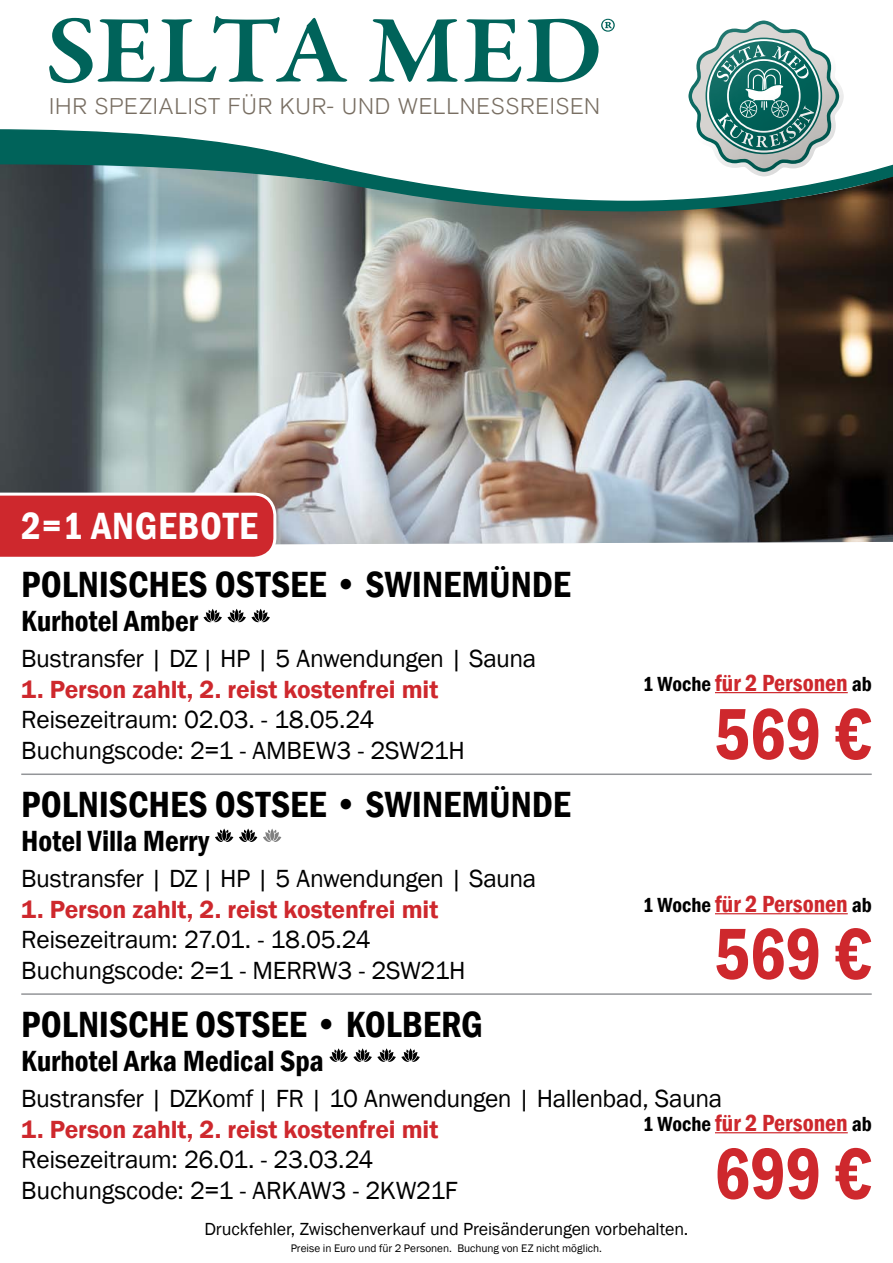
<style>
.page{position:relative;width:893px;height:1263px;background:#fff}
.page>*{position:absolute;margin:0;border:0;box-sizing:border-box;transform-origin:0 0}
.t1{font:600 condensed 75px "Franklin Gothic";letter-spacing:-.01em;color:#ce282d;scale:.95 1}
.t2{font:600 condensed 39px "Franklin Gothic";letter-spacing:.02em;color:#fff}
.t3{font:600 condensed 37.5px "Franklin Gothic";color:#000}
.t4{font:600 condensed 30px "Franklin Gothic";color:#000}
.t5{font:25.5px/30.6px "Franklin Gothic";letter-spacing:-.015em;color:#000}
.t6{font:600 25.5px "Franklin Gothic";letter-spacing:-.005em;color:#ce282d}
.t7{font:600 condensed 24px "Franklin Gothic";color:#ce282d}
.t8{font:300 22.5px "Akzidenz Grotesk BQ";letter-spacing:.035em;color:#786e62}
.t9{font:18px "Franklin Gothic";letter-spacing:-.01em;color:#000}
.t10{font:11.25px "Franklin Gothic";color:#000}
.s1{font-size:21px;color:#000}
</style>
<div class="page">
<hr style="left:21px;top:773px;width:851px;height:2px;background:#939598">
<img style="left:0;top:212px;width:893px;height:333px">
<svg style="left:0;top:184px;width:893px;height:28px"></svg>
<svg style="left:0;top:129px;width:893px;height:55px"></svg>
<svg style="left:0;top:493px;width:276px;height:64px;background:#d03338"></svg>
<svg style="left:49px;top:16px;width:298px;height:67px"></svg>
<svg style="left:369px;top:19px;width:89px;height:63px"></svg>
<svg style="left:464px;top:19px;width:57px;height:63px"></svg>
<svg style="left:527px;top:19px;width:88px;height:63px"></svg>
<div style="left:657px;top:32px;width:212px;height:147px;background:#000;opacity:.75"></div>
<hr style="left:715px;top:692px;width:133px;height:1px;background:#ce282d">
<svg style="left:203px;top:609px;width:67px;height:13px"></svg>
<hr style="left:715px;top:913px;width:133px;height:1px;background:#ce282d">
<svg style="left:215px;top:828px;width:18px;height:14px"></svg>
<svg style="left:239px;top:828px;width:18px;height:14px"></svg>
<svg style="left:263px;top:828px;width:18px;height:14px"></svg>
<hr style="left:21px;top:993px;width:851px;height:2px;background:#939598">
<hr style="left:715px;top:1132px;width:133px;height:1px;background:#ce282d">
<svg style="left:329px;top:1048px;width:91px;height:14px"></svg>
<p class="t8" style="left:49px;top:93px;width:552px">IHR SPEZIALIST FÜR KUR- UND WELLNESSREISEN</p>
<h2 class="t2" style="left:21px;top:500px;width:238px">2=1 Angebote</h2>
<h3 class="t3" style="left:21px;top:560px;width:551px">polnisches Ostsee • Swinemünde</h3>
<p class="t4" style="left:21px;top:601px;width:178px">Kurhotel Amber</p>
<p class="t5" style="left:21px;top:644px;width:517px">Bustransfer | DZ | HP | 5 Anwendungen | Sauna</p>
<p class="t6" style="left:21px;top:674px;width:419px">1. Person zahlt, 2. reist kostenfrei mit</p>
<p class="t5" style="left:21px;top:705px;width:445px">Reisezeitraum: 02.03. - 18.05.24<br>Buchungscode: 2=1 - AMBEW3 - 2SW21H</p>
<h1 class="t1" style="left:714px;top:684px;width:167px">569 €</h1>
<p class="t7" style="left:643px;top:667px;width:230px"><span class="s1">1 Woche</span> für 2 Personen <span class="s1">ab</span></p>
<h3 class="t3" style="left:21px;top:780px;width:551px">polnisches Ostsee • Swinemünde</h3>
<p class="t4" style="left:21px;top:821px;width:190px">Hotel Villa Merry</p>
<p class="t5" style="left:21px;top:864px;width:517px">Bustransfer | DZ | HP | 5 Anwendungen | Sauna</p>
<p class="t6" style="left:21px;top:893px;width:419px">1. Person zahlt, 2. reist kostenfrei mit</p>
<p class="t5" style="left:21px;top:925px;width:446px">Reisezeitraum: 27.01. - 18.05.24<br>Buchungscode: 2=1 - MERRW3 - 2SW21H</p>
<h1 class="t1" style="left:714px;top:904px;width:167px">569 €</h1>
<p class="t7" style="left:643px;top:888px;width:230px"><span class="s1">1 Woche</span> für 2 Personen <span class="s1">ab</span></p>
<h3 class="t3" style="left:21px;top:999px;width:463px">Polnische Ostsee • Kolberg</h3>
<p class="t4" style="left:21px;top:1041px;width:304px">Kurhotel Arka Medical Spa</p>
<p class="t5" style="left:21px;top:1084px;width:702px">Bustransfer | DZKomf | FR | 10 Anwendungen | Hallenbad, Sauna</p>
<p class="t6" style="left:21px;top:1113px;width:419px">1. Person zahlt, 2. reist kostenfrei mit</p>
<p class="t5" style="left:21px;top:1145px;width:438px">Reisezeitraum: 26.01. - 23.03.24<br>Buchungscode: 2=1 - ARKAW3 - 2KW21F</p>
<h1 class="t1" style="left:714px;top:1123px;width:168px">699 €</h1>
<p class="t7" style="left:643px;top:1107px;width:230px"><span class="s1">1 Woche</span> für 2 Personen <span class="s1">ab</span></p>
<p class="t9" style="left:204px;top:1218px;width:486px">Druckfehler, Zwischenverkauf und Preisänderungen vorbehalten.</p>
<p class="t10" style="left:291px;top:1241px;width:313px">Preise in Euro und für 2 Personen. Buchung von EZ nicht möglich.</p>
</div>
